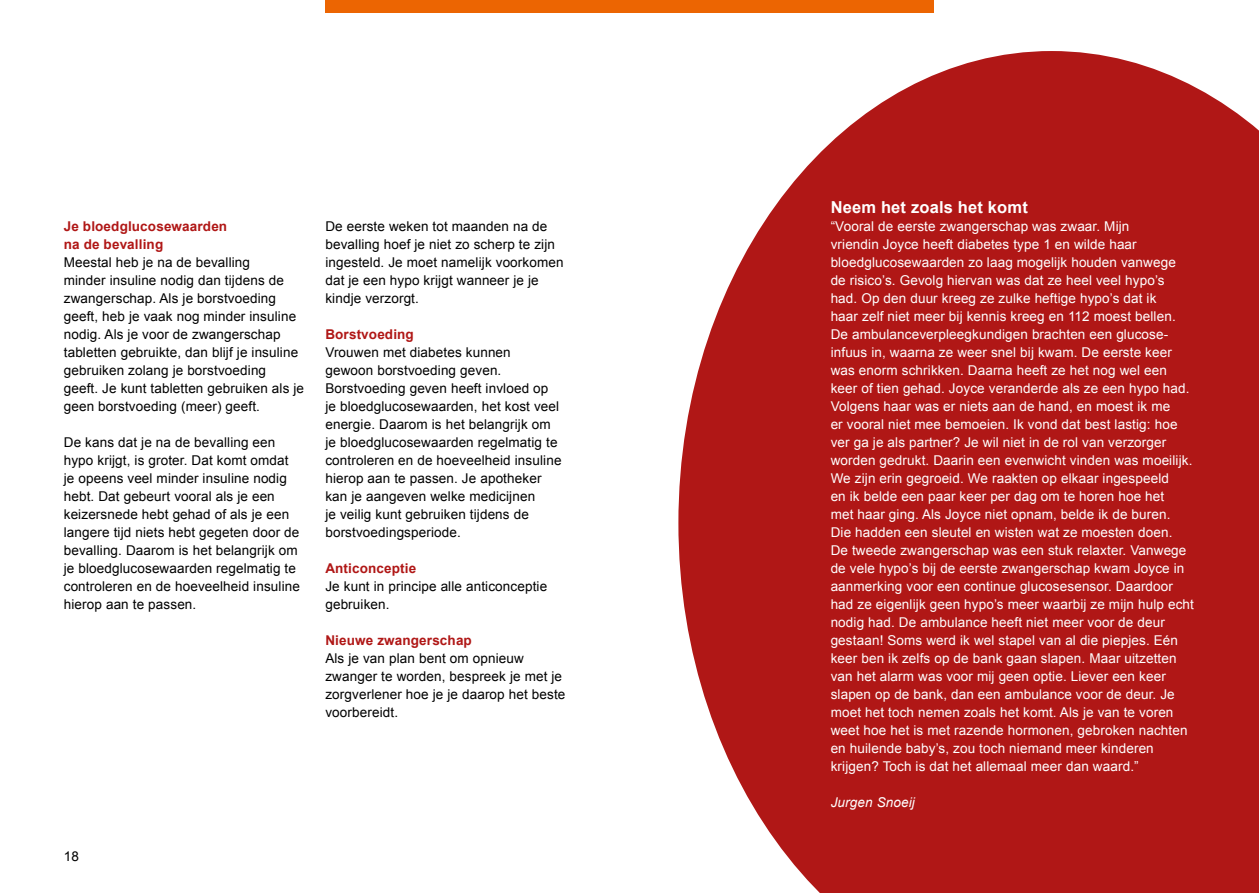
<style>
.page{position:relative;width:1259px;height:893px;background:#fff}
.page>*{position:absolute;margin:0;border:0;box-sizing:border-box;transform-origin:0 0}
.t1{font:700 16.5px "Arial";letter-spacing:.01em;color:#fff}
.t2{font:13.5px/18px "Arial";letter-spacing:.01em;color:#fff}
.t3{font:13.5px/18px "Arial";letter-spacing:.01em;color:#000}
.t4{font:700 13.5px/18px "Arial";letter-spacing:.01em;color:#b01716}
.t5{font:italic 13.5px "Arial";letter-spacing:.01em;color:#fff}
</style>
<div class="page">
<svg style="left:678px;top:51px;width:581px;height:842px;background:#b93332"></svg>
<div style="left:325px;top:0;width:304px;height:13px;background:#ec6502"></div>
<div style="left:629px;top:0;width:304px;height:13px;background:#ec6502"></div>
<p class="t4" style="left:64px;top:218px;width:165px">Je bloedglucosewaarden na de bevalling</p>
<p class="t3" style="left:64px;top:253px;width:242px">Meestal heb je na de bevalling<br>minder insuline nodig dan tijdens de zwangerschap. Als je borstvoeding geeft, heb je vaak nog minder insuline nodig. Als je voor de zwangerschap tabletten gebruikte, dan blijf je insuline gebruiken zolang je borstvoeding<br>geeft. Je kunt tabletten gebruiken als je geen borstvoeding (meer) geeft.</p>
<p class="t3" style="left:64px;top:433px;width:238px">De kans dat je na de bevalling een hypo krijgt, is groter. Dat komt omdat je opeens veel minder insuline nodig hebt. Dat gebeurt vooral als je een keizersnede hebt gehad of als je een langere tijd niets hebt gegeten door de bevalling. Daarom is het belangrijk om je bloedglucosewaarden regelmatig te controleren en de hoeveelheid insuline hierop aan te passen.</p>
<p class="t3" style="left:325px;top:217px;width:240px">De eerste weken tot maanden na de bevalling hoef je niet zo scherp te zijn ingesteld. Je moet namelijk voorkomen dat je een hypo krijgt wanneer je je kindje verzorgt.</p>
<p class="t4" style="left:325px;top:326px;width:90px">Borstvoeding</p>
<p class="t3" style="left:325px;top:343px;width:238px">Vrouwen met diabetes kunnen gewoon borstvoeding geven.<br>Borstvoeding geven heeft invloed op je bloedglucosewaarden, het kost veel energie. Daarom is het belangrijk om je bloedglucosewaarden regelmatig te controleren en de hoeveelheid insuline hierop aan te passen. Je apotheker kan je aangeven welke medicijnen<br>je veilig kunt gebruiken tijdens de borstvoedingsperiode.</p>
<p class="t4" style="left:325px;top:560px;width:92px">Anticonceptie</p>
<p class="t3" style="left:325px;top:577px;width:223px">Je kunt in principe alle anticonceptie gebruiken.</p>
<p class="t4" style="left:325px;top:632px;width:148px">Nieuwe zwangerschap</p>
<p class="t3" style="left:325px;top:649px;width:242px">Als je van plan bent om opnieuw zwanger te worden, bespreek je met je zorgverlener hoe je je daarop het beste voorbereidt.</p>
<p class="t3" style="left:64px;top:847px;width:17px">18</p>
<p class="t1" style="left:830px;top:196px;width:199px">Neem het zoals het komt</p>
<p class="t2" style="left:830px;top:217px;width:365px">“Vooral de eerste zwangerschap was zwaar. Mijn<br>vriendin Joyce heeft diabetes type 1 en wilde haar bloedglucosewaarden zo laag mogelijk houden vanwege de risico’s. Gevolg hiervan was dat ze heel veel hypo’s had. Op den duur kreeg ze zulke heftige hypo’s dat ik<br>haar zelf niet meer bij kennis kreeg en 112 moest bellen.<br>De ambulanceverpleegkundigen brachten een glucose&shy;infuus in, waarna ze weer snel bij kwam. De eerste keer was enorm schrikken. Daarna heeft ze het nog wel een keer of tien gehad. Joyce veranderde als ze een hypo had.<br>Volgens haar was er niets aan de hand, en moest ik me<br>er vooral niet mee bemoeien. Ik vond dat best lastig: hoe ver ga je als partner? Je wil niet in de rol van verzorger worden gedrukt. Daarin een evenwicht vinden was moeilijk.<br>We zijn erin gegroeid. We raakten op elkaar ingespeeld<br>en ik belde een paar keer per dag om te horen hoe het<br>met haar ging. Als Joyce niet opnam, belde ik de buren.<br>Die hadden een sleutel en wisten wat ze moesten doen.<br>De tweede zwangerschap was een stuk relaxter. Vanwege de vele hypo’s bij de eerste zwangerschap kwam Joyce in aanmerking voor een continue glucosesensor. Daardoor had ze eigenlijk geen hypo’s meer waarbij ze mijn hulp echt nodig had. De ambulance heeft niet meer voor de deur gestaan! Soms werd ik wel stapel van al die piepjes. Eén keer ben ik zelfs op de bank gaan slapen. Maar uitzetten van het alarm was voor mij geen optie. Liever een keer slapen op de bank, dan een ambulance voor de deur. Je moet het toch nemen zoals het komt. Als je van te voren weet hoe het is met razende hormonen, gebroken nachten en huilende baby’s, zou toch niemand meer kinderen krijgen? Toch is dat het allemaal meer dan waard.”</p>
<p class="t5" style="left:830px;top:793px;width:86px">Jurgen Snoeij</p>
</div>
